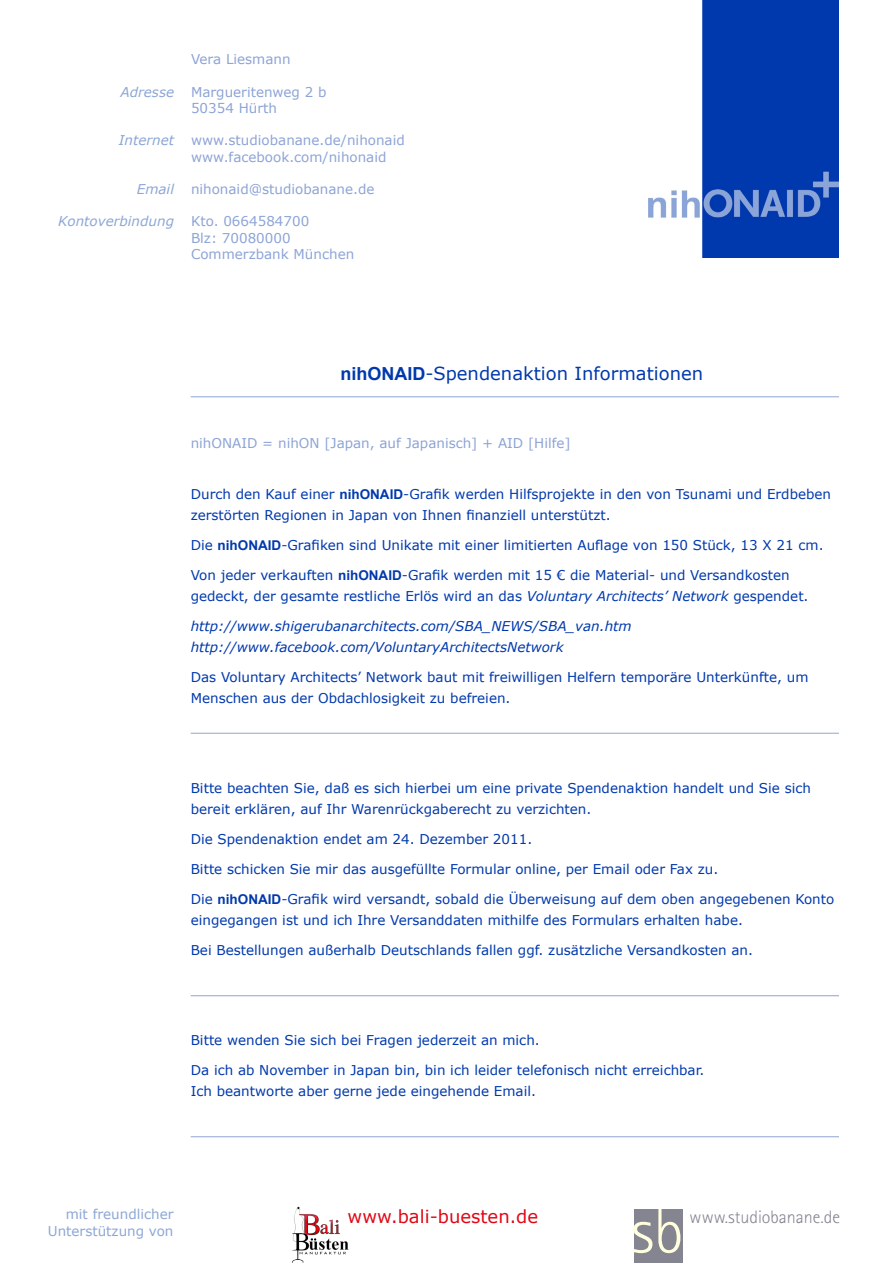
<style>
.page{position:relative;width:893px;height:1263px;background:#fff}
.page>*{position:absolute;margin:0;border:0;box-sizing:border-box;transform-origin:0 0}
.t1{font:300 63px "Rotis Sans Serif 45";color:#ffffde}
.t2{font:18px "Verdana";color:#0039ad}
.t3{font:18px "Verdana";color:#e10714}
.t4{font:300 18px "Rotis Sans Serif 45";color:#858592}
.t5{font:13.5px/21px "Verdana";color:#0039ad}
.t6{font:13.5px "Verdana";color:#8da4d6}
.t7{font:italic 13.5px/21px "Verdana";color:#0039ad}
.t8{font:italic 13.5px "Verdana";color:#8ca7d6}
.t9{font:13.5px/16.2px "Verdana";color:#8ca7d6;text-align:right}
.s1{font-family:"Arial";font-weight:700}
.s2{font-style:italic}
</style>
<div class="page">
<img style="left:649px;top:0;width:190px;height:257px">
<hr style="left:191px;top:396px;width:648px;height:1px;background:#8fa4d1">
<hr style="left:191px;top:733px;width:648px;height:1px;background:#8fa4d1">
<hr style="left:191px;top:995px;width:648px;height:1px;background:#8fa4d1">
<hr style="left:191px;top:1136px;width:648px;height:1px;background:#8fa4d1">
<div style="left:634px;top:1209px;width:49px;height:54px;background:#858592"></div>
<img style="left:292px;top:1206px;width:57px;height:57px">
<p class="t8" style="left:121px;top:83px;width:55px">Adresse</p>
<p class="t8" style="left:119px;top:132px;width:57px">Internet</p>
<p class="t8" style="left:137px;top:180px;width:39px">Email</p>
<p class="t8" style="left:58px;top:213px;width:117px">Kontoverbindung</p>
<p class="t6" style="left:191px;top:51px;width:101px">Vera Liesmann</p>
<p class="t6" style="left:191px;top:83px;width:137px">Margueritenweg 2 b</p>
<p class="t6" style="left:191px;top:99px;width:87px">50354 Hürth</p>
<p class="t6" style="left:191px;top:132px;width:215px">www.studiobanane.de/nihonaid</p>
<p class="t6" style="left:191px;top:148px;width:197px">www.facebook.com/nihonaid</p>
<p class="t6" style="left:191px;top:180px;width:185px">nihonaid@studiobanane.de</p>
<p class="t6" style="left:191px;top:213px;width:120px">Kto. 0664584700</p>
<p class="t6" style="left:191px;top:229px;width:101px">Blz: 70080000</p>
<p class="t6" style="left:191px;top:245px;width:165px">Commerzbank München</p>
<p class="t2" style="left:340px;top:362px;width:364px"><span class="s1">nihONAID</span>-Spendenaktion Informationen</p>
<p class="t6" style="left:191px;top:435px;width:381px">nihONAID = nihON [Japan, auf Japanisch] + AID [Hilfe]</p>
<p class="t5" style="left:191px;top:483px;width:642px">Durch den Kauf einer <span class="s1">nihONAID</span>-Grafik werden Hilfsprojekte in den von Tsunami und Erdbeben zerstörten Regionen in Japan von Ihnen finanziell unterstützt.</p>
<p class="t5" style="left:191px;top:534px;width:634px">Die <span class="s1">nihONAID</span>-Grafiken sind Unikate mit einer limitierten Auflage von 150 Stück, 13 X 21 cm.</p>
<p class="t5" style="left:191px;top:564px;width:619px">Von jeder verkauften <span class="s1">nihONAID</span>-Grafik werden mit 15 € die Material- und Versandkosten gedeckt, der gesamte restliche Erlös wird an das <span class="s2">Voluntary Architects’ Network</span> gespendet.</p>
<p class="t7" style="left:191px;top:615px;width:442px">http://www.shigerubanarchitects.com/SBA_NEWS/SBA_van.htm http://www.facebook.com/VoluntaryArchitectsNetwork</p>
<p class="t5" style="left:191px;top:666px;width:619px">Das Voluntary Architects’ Network baut mit freiwilligen Helfern temporäre Unterkünfte, um<br>Menschen aus der Obdachlosigkeit zu befreien.</p>
<p class="t5" style="left:191px;top:777px;width:622px">Bitte beachten Sie, daß es sich hierbei um eine private Spendenaktion handelt und Sie sich bereit erklären, auf Ihr Warenrückgaberecht zu verzichten.</p>
<p class="t5" style="left:191px;top:828px;width:343px">Die Spendenaktion endet am 24. Dezember 2011.</p>
<p class="t5" style="left:191px;top:858px;width:529px">Bitte schicken Sie mir das ausgefüllte Formular online, per Email oder Fax zu.</p>
<p class="t5" style="left:191px;top:888px;width:645px">Die <span class="s1">nihONAID</span>-Grafik wird versandt, sobald die Überweisung auf dem oben angegebenen Konto eingegangen ist und ich Ihre Versanddaten mithilfe des Formulars erhalten habe.</p>
<p class="t5" style="left:191px;top:939px;width:564px">Bei Bestellungen außerhalb Deutschlands fallen ggf. zusätzliche Versandkosten an.</p>
<p class="t5" style="left:191px;top:1029px;width:351px">Bitte wenden Sie sich bei Fragen jederzeit an mich.</p>
<p class="t5" style="left:191px;top:1059px;width:515px">Da ich ab November in Japan bin, bin ich leider telefonisch nicht erreichbar.<br>Ich beantworte aber gerne jede eingehende Email.</p>
<p class="t9" style="left:48px;top:1206px;width:127px">mit freundlicher<br>Unterstützung von</p>
<p class="t3" style="left:348px;top:1205px;width:192px">www.bali-buesten.de</p>
<p class="t4" style="left:690px;top:1207px;width:152px">www.studiobanane.de</p>
<p class="t1" style="left:631px;top:1195px;width:54px">sb</p>
</div>
